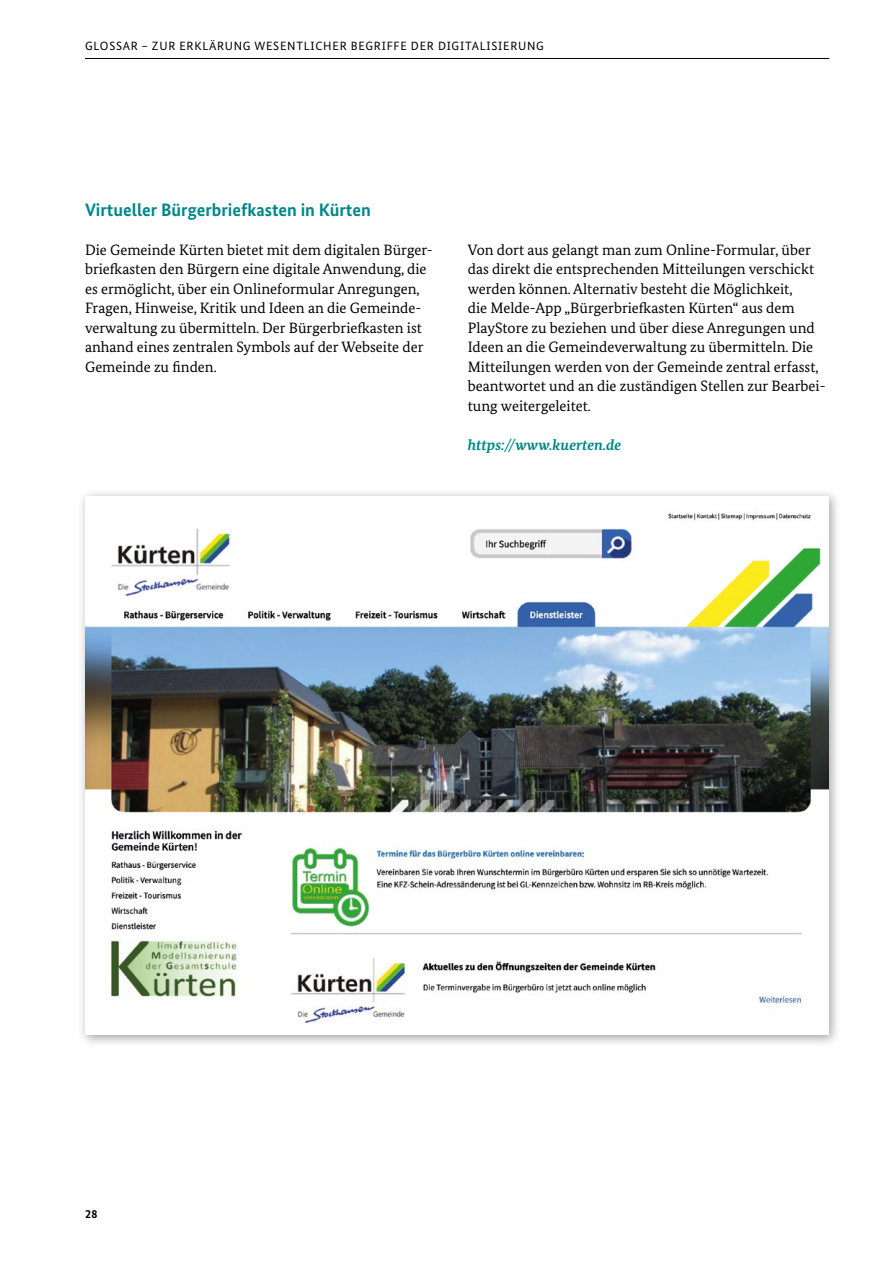
<style>
.page{position:relative;width:893px;height:1263px;background:#fff}
.page>*{position:absolute;margin:0;border:0;box-sizing:border-box;transform-origin:0 0}
.t1{font:700 18px "Bundes Sans";color:#008789}
.t2{font:15px/19.5px "Bundes Serif";color:#000}
.t3{font:italic 700 15px "Bundes Serif";color:#008789}
.t4{font:12px "Bundes Sans";letter-spacing:.06em;color:#000}
.t5{font:700 12px "Bundes Sans";color:#000}
</style>
<div class="page">
<hr style="left:85px;top:58px;width:744px;height:1px;background:#000">
<div style="left:77px;top:488px;width:765px;height:560px;background:#000;opacity:.35"></div>
<div style="left:85px;top:496px;width:744px;height:539px;background:#fff"></div>
<img style="left:85px;top:513px;width:744px;height:510px">
<p class="t4" style="left:85px;top:38px;width:460px">GLOSSAR – ZUR ERKLÄRUNG WESENTLICHER BEGRIFFE DER DIGITALISIERUNG</p>
<h4 class="t1" style="left:85px;top:198px;width:287px">Virtueller Bürgerbriefkasten in Kürten</h4>
<p class="t2" style="left:85px;top:239px;width:349px">Die Gemeinde Kürten bietet mit dem digitalen Bürger&shy;briefkasten den Bürgern eine digitale Anwendung, die es ermöglicht, über ein Onlineformular Anregungen, Fragen, Hinweise, Kritik und Ideen an die Gemeinde&shy;verwaltung zu übermitteln. Der Bürgerbriefkasten ist anhand eines zentralen Symbols auf der Webseite der Gemeinde zu finden.</p>
<p class="t2" style="left:468px;top:239px;width:359px">Von dort aus gelangt man zum Online-Formular, über das direkt die entsprechenden Mitteilungen verschickt werden können. Alternativ besteht die Möglichkeit,<br>die Melde-App „Bürgerbriefkasten Kürten“ aus dem PlayStore zu beziehen und über diese Anregungen und Ideen an die Gemeindeverwaltung zu übermitteln. Die Mitteilungen werden von der Gemeinde zentral erfasst, beantwortet und an die zuständigen Stellen zur Bearbei&shy;tung weitergeleitet.</p>
<p class="t3" style="left:468px;top:435px;width:155px">https://www.kuerten.de</p>
<p class="t5" style="left:85px;top:1207px;width:14px">28</p>
</div>
